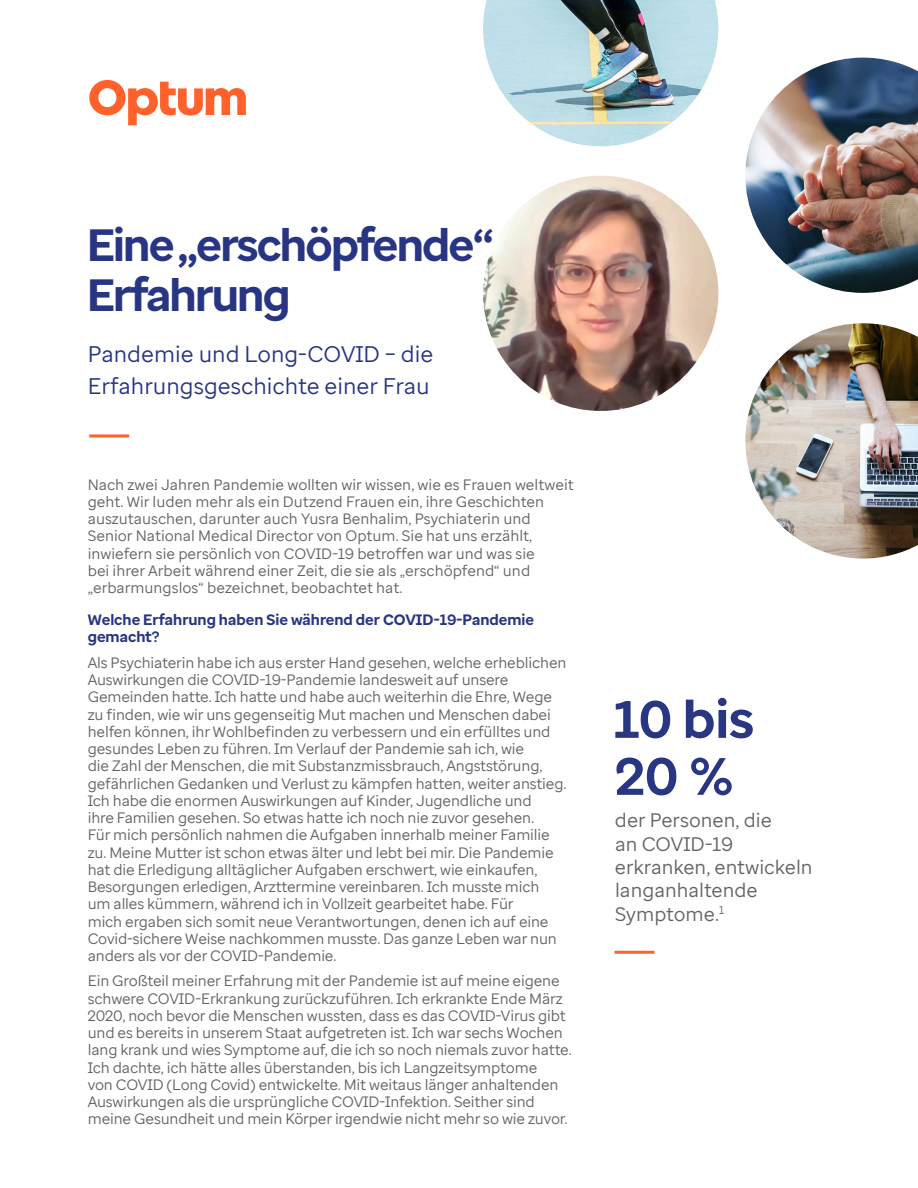
<style>
.page{position:relative;width:918px;height:1188px;background:#fff}
.page>*{position:absolute;margin:0;border:0;box-sizing:border-box;transform-origin:0 0}
.t1{font:700 52.5px/57px "Optum Sans";color:#293682}
.t2{font:700 45px/49.5px "Optum Sans";letter-spacing:-.04em;color:#283582}
.t3{font:22.5px/31.5px "Optum Sans";color:#283582}
.t4{font:19.5px/23.4px "Optum Sans";color:#636466}
.t5{font:15px/17.2px "Optum Sans";letter-spacing:-.01em;color:#636366}
.t6{font:700 15px/17.2px "Optum Sans";color:#283582}
</style>
<div class="page">
<hr style="left:89px;top:434px;width:40px;height:3px;background:#ff612b">
<hr style="left:615px;top:951px;width:39px;height:3px;background:#ff612b">
<svg style="left:89px;top:80px;width:157px;height:45px"></svg>
<img style="left:483px;top:176px;width:235px;height:235px;border-radius:118px">
<img style="left:745px;top:323px;width:173px;height:236px">
<img style="left:745px;top:58px;width:173px;height:235px">
<img style="left:483px;top:0;width:235px;height:146px">
<p class="t2" style="left:87px;top:221px;width:409px">Eine „erschöpfende“<br>Erfahrung</p>
<p class="t3" style="left:88px;top:338px;width:347px">Pandemie und Long-COVID – die<br>Erfahrungsgeschichte einer Frau</p>
<p class="t5" style="left:88px;top:476px;width:488px">Nach zwei Jahren Pandemie wollten wir wissen, wie es Frauen weltweit geht. Wir luden mehr als ein Dutzend Frauen ein, ihre Geschichten auszutauschen, darunter auch Yusra Benhalim, Psychiaterin und Senior National Medical Director von Optum. Sie hat uns erzählt, inwiefern sie persönlich von COVID-19 betroffen war und was sie<br>bei ihrer Arbeit während einer Zeit, die sie als „erschöpfend“ und „erbarmungslos“ bezeichnet, beobachtet hat.</p>
<p class="t6" style="left:88px;top:611px;width:448px">Welche Erfahrung haben Sie während der COVID-19-Pandemie gemacht?</p>
<p class="t5" style="left:88px;top:654px;width:480px">Als Psychiaterin habe ich aus erster Hand gesehen, welche erheblichen Auswirkungen die COVID-19-Pandemie landesweit auf unsere Gemeinden hatte. Ich hatte und habe auch weiterhin die Ehre, Wege zu finden, wie wir uns gegenseitig Mut machen und Menschen dabei helfen können, ihr Wohlbefinden zu verbessern und ein erfülltes und gesundes Leben zu führen. Im Verlauf der Pandemie sah ich, wie<br>die Zahl der Menschen, die mit Substanzmissbrauch, Angststörung, gefährlichen Gedanken und Verlust zu kämpfen hatten, weiter anstieg.<br>Ich habe die enormen Auswirkungen auf Kinder, Jugendliche und<br>ihre Familien gesehen. So etwas hatte ich noch nie zuvor gesehen.<br>Für mich persönlich nahmen die Aufgaben innerhalb meiner Familie zu. Meine Mutter ist schon etwas älter und lebt bei mir. Die Pandemie hat die Erledigung alltäglicher Aufgaben erschwert, wie einkaufen, Besorgungen erledigen, Arzttermine vereinbaren. Ich musste mich<br>um alles kümmern, während ich in Vollzeit gearbeitet habe. Für<br>mich ergaben sich somit neue Verantwortungen, denen ich auf eine Covid‑sichere Weise nachkommen musste. Das ganze Leben war nun anders als vor der COVID-Pandemie.</p>
<p class="t5" style="left:88px;top:972px;width:486px">Ein Großteil meiner Erfahrung mit der Pandemie ist auf meine eigene schwere COVID-Erkrankung zurückzuführen. Ich erkrankte Ende März 2020, noch bevor die Menschen wussten, dass es das COVID‑Virus gibt und es bereits in unserem Staat aufgetreten ist. Ich war sechs Wochen lang krank und wies Symptome auf, die ich so noch niemals zuvor hatte.<br>Ich dachte, ich hätte alles überstanden, bis ich Langzeitsymptome<br>von COVID (Long Covid) entwickelte. Mit weitaus länger anhaltenden Auswirkungen als die ursprüngliche COVID-Infektion. Seither sind meine Gesundheit und mein Körper irgendwie nicht mehr so wie zuvor.</p>
<p class="t1" style="left:614px;top:691px;width:142px">10 bis<br>20%</p>
<p class="t4" style="left:615px;top:808px;width:199px">der Personen, die<br>an COVID-19 erkranken, entwickeln langanhaltende<br>Symptome.<sup>1</sup></p>
</div>
